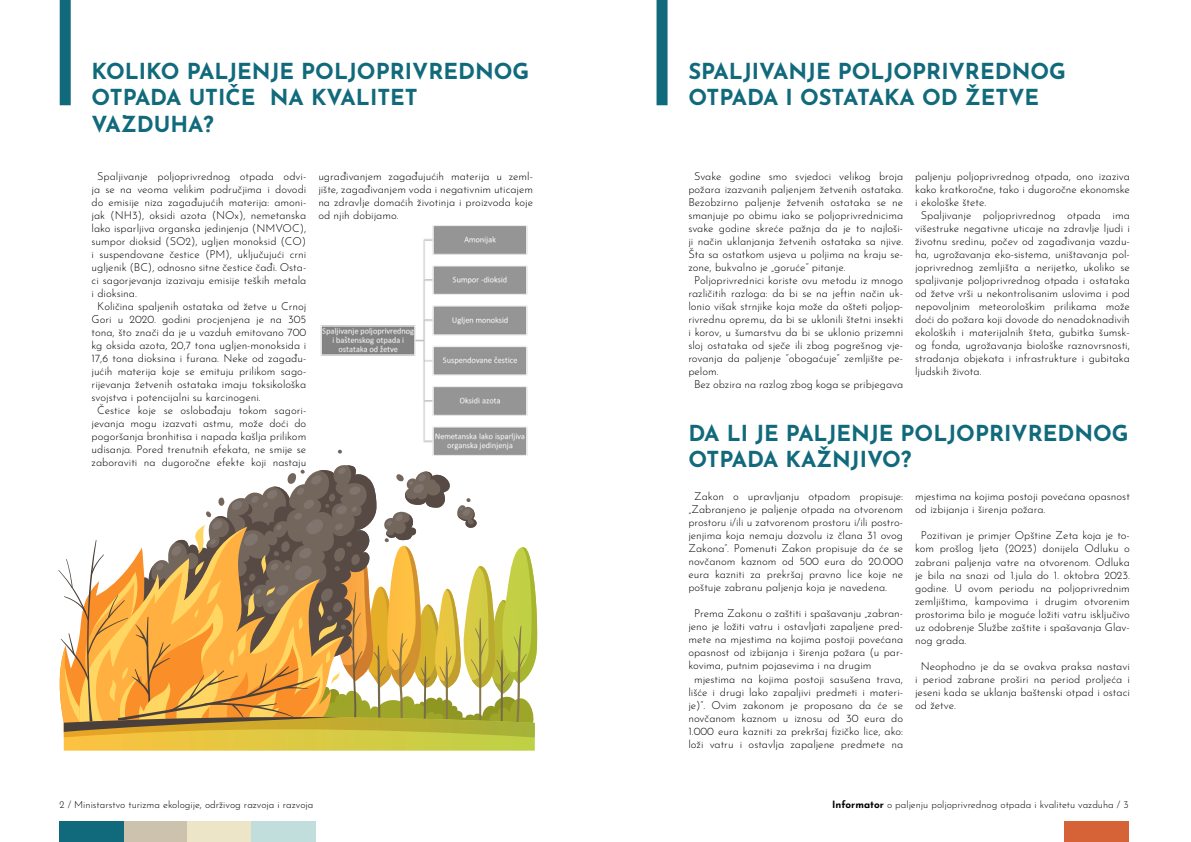
<style>
.page{position:relative;width:1191px;height:842px;background:#fff}
.page>*{position:absolute;margin:0;border:0;box-sizing:border-box;transform-origin:0 0}
.t1{font:700 22px/26.4px "Josefin Sans";color:#116a7b}
.t2{font:300 11px/13px "Josefin Sans";color:#000;text-align:justify}
.t3{font:300 10px "Josefin Sans";color:#000}
.s1{font-weight:700}
</style>
<div class="page">
<div style="left:124px;top:821px;width:64px;height:21px;background:#cdc2ae"></div>
<div style="left:60px;top:821px;width:64px;height:21px;background:#116a7b"></div>
<div style="left:188px;top:821px;width:64px;height:21px;background:#ece5c7"></div>
<div style="left:252px;top:821px;width:64px;height:21px;background:#c2dedc"></div>
<div style="left:1064px;top:821px;width:64px;height:21px;background:#d66338"></div>
<div style="left:60px;top:0;width:11px;height:105px;background:#116a7b"></div>
<div style="left:656px;top:0;width:11px;height:105px;background:#116a7b"></div>
<svg style="left:58px;top:465px;width:479px;height:286px"></svg>
<img style="left:320px;top:226px;width:208px;height:229px">
<h1 class="t1" style="left:92px;top:56px;width:439px">KOLIKO PALJENJE POLJOPRIVREDNOG<br>OTPADA UTIČE NA KVALITET<br>VAZDUHA?</h1>
<h1 class="t1" style="left:688px;top:56px;width:379px">SPALJIVANJE POLJOPRIVREDNOG<br>OTPADA I OSTATAKA OD ŽETVE</h1>
<p class="t2" style="left:97px;top:168px;width:211px">Spaljivanje poljoprivrednog otpada odvi-</p>
<p class="t2" style="left:92px;top:182px;width:216px">ja se na veoma velikim područjima i dovodi</p>
<p class="t2" style="left:92px;top:195px;width:216px">do emisije niza zagađujućih materija: amoni-</p>
<p class="t2" style="left:92px;top:208px;width:216px">jak (NH3), oksidi azota (NOx), nemetanska</p>
<p class="t2" style="left:92px;top:221px;width:216px">lako isparljiva organska jedinjenja (NMVOC),</p>
<p class="t2" style="left:92px;top:234px;width:216px">sumpor dioksid (SO2), ugljen monoksid (CO)</p>
<p class="t2" style="left:92px;top:247px;width:216px">i suspendovane čestice (PM), uključujući crni</p>
<p class="t2" style="left:92px;top:260px;width:216px">ugljenik (BC), odnosno sitne čestice čađi. Osta-</p>
<p class="t2" style="left:92px;top:273px;width:216px">ci sagorjevanja izazivaju emisije teških metala</p>
<p class="t2" style="left:92px;top:286px;width:47px">i dioksina.</p>
<p class="t2" style="left:97px;top:299px;width:211px">Količina spaljenih ostataka od žetve u Crnoj</p>
<p class="t2" style="left:92px;top:312px;width:216px">Gori u 2020. godini procjenjena je na 305</p>
<p class="t2" style="left:92px;top:325px;width:216px">tona, što znači da je u vazduh emitovano 700</p>
<p class="t2" style="left:92px;top:338px;width:216px">kg oksida azota, 20,7 tona ugljen-monoksida i</p>
<p class="t2" style="left:92px;top:351px;width:216px">17,6 tona dioksina i furana. Neke od zagađu-</p>
<p class="t2" style="left:92px;top:364px;width:216px">jućih materija koje se emituju prilikom sago-</p>
<p class="t2" style="left:92px;top:377px;width:216px">rijevanja žetvenih ostataka imaju toksikološka</p>
<p class="t2" style="left:92px;top:390px;width:171px">svojstva i potencijalni su karcinogeni.</p>
<p class="t2" style="left:97px;top:403px;width:211px">Čestice koje se oslobađaju tokom sagori-</p>
<p class="t2" style="left:92px;top:416px;width:216px">jevanja mogu izazvati astmu, može doći do</p>
<p class="t2" style="left:92px;top:429px;width:216px">pogoršanja bronhitisa i napada kašlja prilikom</p>
<p class="t2" style="left:92px;top:442px;width:216px">udisanja. Pored trenutnih efekata, ne smije se</p>
<p class="t2" style="left:92px;top:455px;width:216px">zaboraviti na dugoročne efekte koji nastaju</p>
<p class="t2" style="left:318px;top:169px;width:216px">ugrađivanjem zagađujućih materija u zeml&shy;jište, zagađivanjem voda i negativnim uticajem na zdravlje domaćih životinja i proizvoda koje od njih dobijamo.</p>
<p class="t2" style="left:694px;top:169px;width:211px">Svake godine smo svjedoci velikog broja</p>
<p class="t2" style="left:688px;top:182px;width:216px">požara izazvanih paljenjem žetvenih ostataka.</p>
<p class="t2" style="left:688px;top:195px;width:216px">Bezobzirno paljenje žetvenih ostataka se ne</p>
<p class="t2" style="left:688px;top:208px;width:216px">smanjuje po obimu iako se poljoprivrednicima</p>
<p class="t2" style="left:688px;top:221px;width:216px">svake godine skreće pažnja da je to najloši-</p>
<p class="t2" style="left:688px;top:234px;width:216px">ji način uklanjanja žetvenih ostataka sa njive.</p>
<p class="t2" style="left:688px;top:247px;width:216px">Šta sa ostatkom usjeva u poljima na kraju se-</p>
<p class="t2" style="left:688px;top:260px;width:159px">zone, bukvalno je „goruće“ pitanje.</p>
<p class="t2" style="left:694px;top:273px;width:211px">Poljoprivrednici koriste ovu metodu iz mnogo</p>
<p class="t2" style="left:688px;top:286px;width:216px">različitih razloga: da bi se na jeftin način uk-</p>
<p class="t2" style="left:688px;top:299px;width:216px">lonio višak strnjike koja može da ošteti poljop-</p>
<p class="t2" style="left:688px;top:312px;width:216px">rivrednu opremu, da bi se uklonili štetni insekti</p>
<p class="t2" style="left:688px;top:325px;width:216px">i korov, u šumarstvu da bi se uklonio prizemni</p>
<p class="t2" style="left:688px;top:338px;width:216px">sloj ostataka od sječe ili zbog pogrešnog vje-</p>
<p class="t2" style="left:688px;top:351px;width:216px">rovanja da paljenje “obogaćuje” zemljište pe-</p>
<p class="t2" style="left:688px;top:364px;width:32px">pelom.</p>
<p class="t2" style="left:694px;top:377px;width:211px">Bez obzira na razlog zbog koga se pribjegava</p>
<p class="t2" style="left:915px;top:169px;width:216px">paljenju poljoprivrednog otpada, ono izaziva</p>
<p class="t2" style="left:915px;top:182px;width:216px">kako kratkoročne, tako i dugoročne ekonomske</p>
<p class="t2" style="left:915px;top:195px;width:73px">i ekološke štete.</p>
<p class="t2" style="left:920px;top:208px;width:211px">Spaljivanje poljoprivrednog otpada ima</p>
<p class="t2" style="left:915px;top:221px;width:216px">višestruke negativne uticaje na zdravlje ljudi i</p>
<p class="t2" style="left:915px;top:234px;width:216px">životnu sredinu, počev od zagađivanja vazdu-</p>
<p class="t2" style="left:915px;top:247px;width:216px">ha, ugrožavanja eko-sistema, uništavanja pol-</p>
<p class="t2" style="left:915px;top:260px;width:216px">joprivrednog zemljišta a nerijetko, ukoliko se</p>
<p class="t2" style="left:915px;top:273px;width:216px">spaljivanje poljoprivrednog otpada i ostataka</p>
<p class="t2" style="left:915px;top:286px;width:216px">od žetve vrši u nekontrolisanim uslovima i pod</p>
<p class="t2" style="left:915px;top:299px;width:216px">nepovoljnim meteorološkim prilikama može</p>
<p class="t2" style="left:915px;top:312px;width:216px">doći do požara koji dovode do nenadoknadivih</p>
<p class="t2" style="left:915px;top:325px;width:216px">ekoloških i materijalnih šteta, gubitka šumsk-</p>
<p class="t2" style="left:915px;top:338px;width:216px">og fonda, ugrožavanja biološke raznovrsnosti,</p>
<p class="t2" style="left:915px;top:351px;width:216px">stradanja objekata i infrastrukture i gubitaka</p>
<p class="t2" style="left:915px;top:364px;width:68px">ljudskih života.</p>
<h1 class="t1" style="left:688px;top:418px;width:442px">DA LI JE PALJENJE POLJOPRIVREDNOG<br>OTPADA KAŽNJIVO?</h1>
<p class="t2" style="left:688px;top:489px;width:216px;text-indent:6px">Zakon o upravljanju otpadom propisuje: „Zabranjeno je paljenje otpada na otvorenom prostoru i/ili u zatvorenom prostoru i/ili postro&shy;jenjima koja nemaju dozvolu iz člana 31 ovog Zakona“. Pomenuti Zakon propisuje da će se novčanom kaznom od 500 eura do 20.000 eura kazniti za prekršaj pravno lice koje ne poštuje zabranu paljenja koja je navedena.</p>
<p class="t2" style="left:694px;top:606px;width:211px">Prema Zakonu o zaštiti i spašavanju „zabran-</p>
<p class="t2" style="left:688px;top:619px;width:216px">jeno je ložiti vatru i ostavljati zapaljene pred-</p>
<p class="t2" style="left:688px;top:632px;width:216px">mete na mjestima na kojima postoji povećana</p>
<p class="t2" style="left:688px;top:645px;width:216px">opasnost od izbijanja i širenja požara (u par-</p>
<p class="t2" style="left:688px;top:658px;width:185px">kovima, putnim pojasevima i na drugim</p>
<p class="t2" style="left:694px;top:671px;width:211px">mjestima na kojima postoji sasušena trava,</p>
<p class="t2" style="left:688px;top:684px;width:216px">lišće i drugi lako zapaljivi predmeti i materi-</p>
<p class="t2" style="left:688px;top:697px;width:216px">je)“. Ovim zakonom je proposano da će se</p>
<p class="t2" style="left:688px;top:710px;width:216px">novčanom kaznom u iznosu od 30 eura do</p>
<p class="t2" style="left:688px;top:723px;width:216px">1.000 eura kazniti za prekršaj fizičko lice, ako:</p>
<p class="t2" style="left:688px;top:736px;width:216px">loži vatru i ostavlja zapaljene predmete na</p>
<p class="t2" style="left:915px;top:489px;width:216px">mjestima na kojima postoji povećana opasnost od izbijanja i širenja požara.</p>
<p class="t2" style="left:915px;top:528px;width:216px;text-indent:6px">Pozitivan je primjer Opštine Zeta koja je to&shy;kom prošlog ljeta (2023) donijela Odluku o zabrani paljenja vatre na otvorenom. Odluka je bila na snazi od 1.jula do 1. oktobra 2023. godine. U ovom periodu na poljoprivrednim zemljištima, kampovima i drugim otvorenim prostorima bilo je moguće ložiti vatru isključivo uz odobrenje Službe zaštite i spašavanja Glav&shy;nog grada.</p>
<p class="t2" style="left:915px;top:658px;width:216px;text-indent:6px">Neophodno je da se ovakva praksa nastavi i period zabrane proširi na period proljeća i jeseni kada se uklanja baštenski otpad i ostaci od žetve.</p>
<p class="t3" style="left:60px;top:797px;width:255px">2 / Ministarstvo turizma ekologije, održivog razvoja i razvoja</p>
<p class="t3" style="left:832px;top:797px;width:298px"><span class="s1">Informator</span> o paljenju poljoprivrednog otpada i kvalitetu vazduha / 3</p>
</div>
